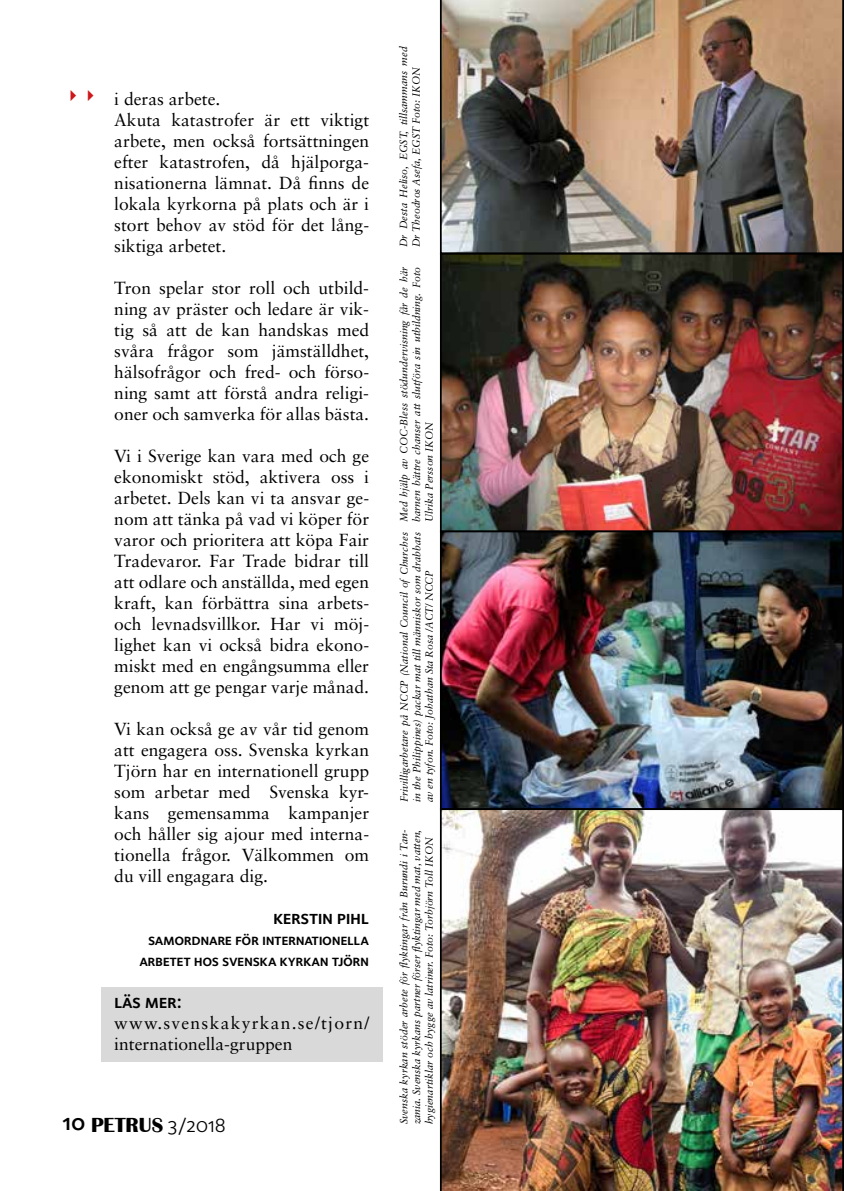
<style>
.page{position:relative;width:844px;height:1191px;background:#fff}
.page>*{position:absolute;margin:0;border:0;box-sizing:border-box;transform-origin:0 0}
.t1{font:700 21px "Britannic";color:#000}
.t2{font:19.25px "Foundry Sterling Demi Expert";letter-spacing:-.025em;color:#000}
.t3{font:17.5px/21px "Sabon";color:#000;text-align:justify}
.t4{font:15.75px/21px "Foundry Sterling Demi Expert";letter-spacing:-.025em;color:#000;text-align:center}
.t5{font:italic 10.5px/12.6px "Sabon";color:#000;text-align:justify}
.s1{font-family:"Foundry Sterling Demi OSF";font-weight:400;font-size:22.75px}
.s2{font-family:"Foundry Sterling Book Expert";font-weight:400}
</style>
<div class="page">
<img style="left:443px;top:256px;width:397px;height:551px">
<img style="left:440px;top:0;width:403px;height:253px">
<div style="left:440px;top:253px;width:403px;height:279px;border:2px solid #000"></div>
<div style="left:440px;top:530px;width:403px;height:280px;border:2px solid #000"></div>
<img style="left:440px;top:808px;width:403px;height:383px">
<div style="left:101px;top:987px;width:281px;height:74px;background:#d9d9d9"></div>
<p class="t3" style="left:114px;top:88px;width:256px;text-align:left">i deras arbete.<br>Akuta katastrofer är ett viktigt arbete, men också fortsättningen efter katastrofen, då hjälporga&shy;nisationerna lämnat. Då finns de lokala kyrkorna på plats och är i stort behov av stöd för det lång&shy;siktiga arbetet.</p>
<p class="t3" style="left:114px;top:277px;width:256px">Tron spelar stor roll och utbild&shy;ning av präster och ledare är vik&shy;tig så att de kan handskas med svåra frågor som jämställdhet, hälsofrågor och fred- och förso&shy;ning samt att förstå andra religi&shy;oner och samverka för allas bästa.</p>
<p class="t3" style="left:114px;top:445px;width:256px">Vi i Sverige kan vara med och ge ekonomiskt stöd, aktivera oss i arbetet. Dels kan vi ta ansvar ge&shy;nom att tänka på vad vi köper för varor och prioritera att köpa Fair Tradevaror. Far Trade bidrar till att odlare och anställda, med egen kraft, kan förbättra sina arbets&shy;och levnadsvillkor. Har vi möj&shy;lighet kan vi också bidra ekono&shy;miskt med en engångsumma eller genom att ge pengar varje månad.</p>
<p class="t3" style="left:114px;top:718px;width:256px">Vi kan också ge av vår tid genom att engagera oss. Svenska kyrkan Tjörn har en internationell grupp som arbetar med Svenska kyr&shy;kans gemensamma kampanjer och håller sig ajour med interna&shy;tionella frågor. Välkommen om du vill engagara dig.</p>
<p class="t2" style="left:273px;top:906px;width:97px">kerstin pihl</p>
<p class="t4" style="left:139px;top:929px;width:231px">samordnare för internationella arbetet hos svenska kyrkan tjörn</p>
<p class="t2" style="left:114px;top:990px;width:69px">läs mer:</p>
<p class="t3" style="left:114px;top:1012px;width:256px">www.svenskakyrkan.se/tjorn/ internationella-gruppen</p>
<p class="t1" style="left:63px;top:1113px;width:164px"><span class="s1">10</span> PETRUS <span class="s2">3/2018</span></p>
<p class="t5" style="left:397px;top:247px;width:202px;rotate:-90deg">Dr Desta Heliso, EGST, tillsammans med<br>Dr Theodros Asefa, EGST Foto: IKON</p>
<p class="t5" style="left:397px;top:522px;width:256px;rotate:-90deg">Med hjälp av COC-Bless stödundervisning får de här barnen bättre chanser att slutföra sin utbildning. Foto Ulrika Persson IKON</p>
<p class="t5" style="left:397px;top:802px;width:271px;rotate:-90deg">Frivilligarbetare på NCCP (National Council of Churches in the Philippines) packar mat till människor som drabbats av en tyfon. Foto: Johathan Sta Rosa /ACT/ NCCP</p>
<p class="t5" style="left:397px;top:1124px;width:296px;rotate:-90deg">Svenska kyrkan stöder arbete för flyktingar från Burundi i Tan&shy;zania. Svenska kyrkans partner förser flyktingar med mat, vatten, hygienartiklar och bygge av latriner. Foto: Torbjörn Toll IKON</p>
</div>
